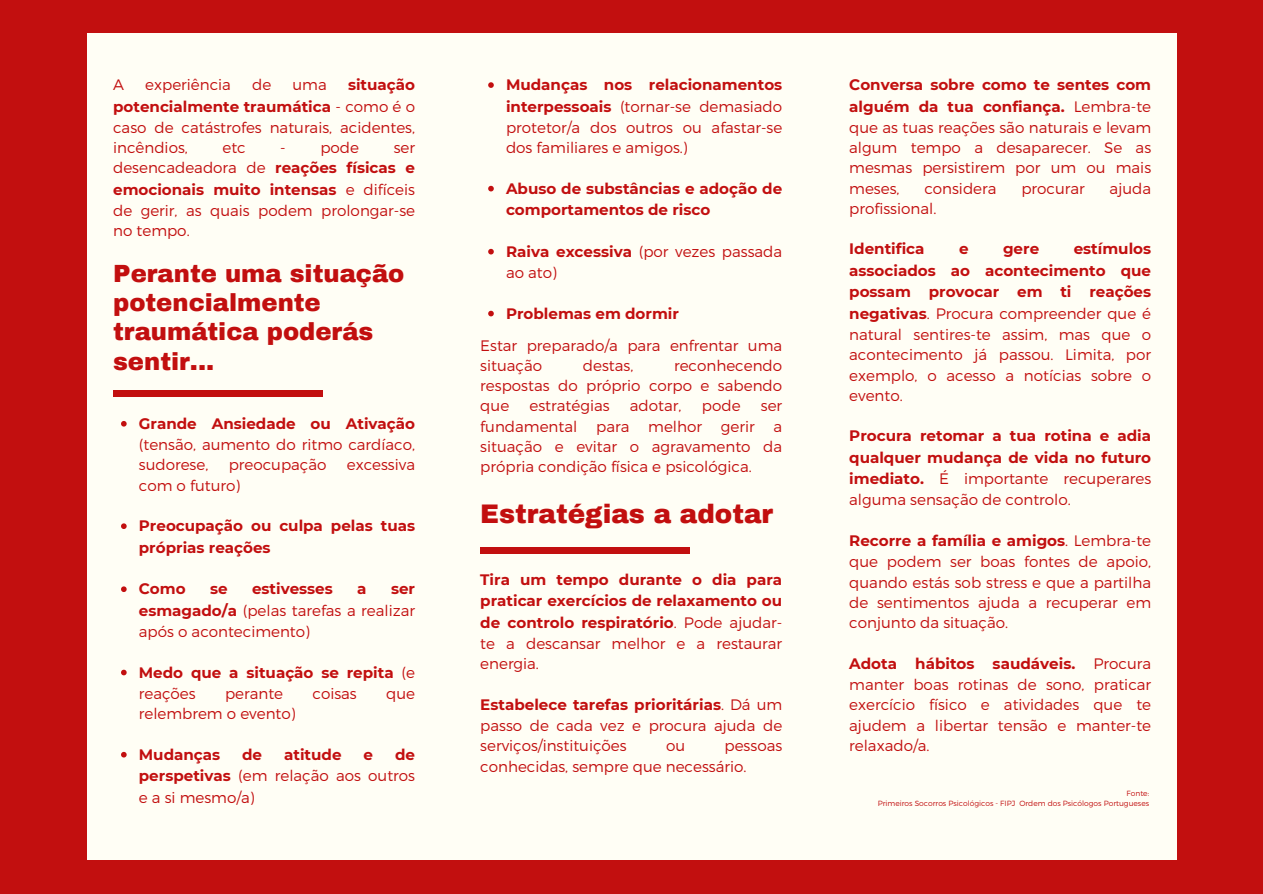
<style>
.page{position:relative;width:1263px;height:894px;background:#fff}
.page>*{position:absolute;margin:0;border:0;box-sizing:border-box;transform-origin:0 0}
.t1{font:900 26.25px "Archivo";color:#c20f0f}
.t2{font:900 24.3px/29.2px "Archivo";color:#c20f0f}
.t3{font:300 15.15px/20.9px "Montserrat";color:#c20f0f;text-align:justify}
.t4{font:700 15.15px/21.3px "Montserrat";color:#c20f0f}
.t5{font:300 7.5px "Montserrat";color:#c20f0f}
.s1{font-weight:700}
.s2{font-weight:300}
</style>
<div class="page">
<div style="left:0;top:0;width:1263px;height:893px;background:#c20f0f"></div>
<div style="left:87px;top:34px;width:1090px;height:824px;background:#fffef5"></div>
<div style="left:113px;top:390px;width:209px;height:6px;background:#c20f0f"></div>
<svg style="left:121px;top:421px;width:6px;height:5px"></svg>
<svg style="left:121px;top:523px;width:6px;height:6px"></svg>
<svg style="left:121px;top:586px;width:6px;height:6px"></svg>
<svg style="left:121px;top:669px;width:6px;height:6px"></svg>
<svg style="left:121px;top:751px;width:6px;height:6px"></svg>
<svg style="left:488px;top:82px;width:6px;height:6px"></svg>
<svg style="left:488px;top:186px;width:6px;height:5px"></svg>
<svg style="left:488px;top:249px;width:6px;height:5px"></svg>
<svg style="left:488px;top:311px;width:6px;height:5px"></svg>
<div style="left:480px;top:547px;width:209px;height:6px;background:#c20f0f"></div>
<p class="t3" style="left:113px;top:73px;width:303px;text-indent:235px"><span class="s1">situação potencialmente traumática</span> - como é o caso de catástrofes naturais, acidentes, incêndios,</p>
<p class="t3" style="left:113px;top:73px;width:12px">A</p>
<p class="t3" style="left:145px;top:73px;width:87px">experiência</p>
<p class="t3" style="left:252px;top:73px;width:21px">de</p>
<p class="t3" style="left:293px;top:73px;width:36px">uma</p>
<p class="t3" style="left:222px;top:136px;width:25px">etc</p>
<p class="t3" style="left:280px;top:136px;width:80px">- pode</p>
<p class="t3" style="left:113px;top:136px;width:303px;text-indent:281px">ser desencadeadora de <span class="s1">reações físicas e emocionais muito intensas</span> e difíceis de gerir, as quais podem prolongar-se no tempo.</p>
<p class="t2" style="left:113px;top:259px;width:293px">Perante uma situação potencialmente traumática poderás sentir...</p>
<p class="t3" style="left:139px;top:412px;width:278px"><span class="s1">Grande Ansiedade ou Ativação </span>(tensão, aumento do ritmo cardíaco, sudorese,</p>
<p class="t3" style="left:229px;top:454px;width:99px">preocupação</p>
<p class="t3" style="left:347px;top:454px;width:70px">excessiva</p>
<p class="t3" style="left:139px;top:474px;width:103px">com o futuro)</p>
<p class="t4" style="left:139px;top:515px;width:278px">Preocupação ou culpa pelas tuas próprias reações</p>
<p class="t4" style="left:139px;top:578px;width:48px">Como</p>
<p class="t4" style="left:210px;top:578px;width:19px">se</p>
<p class="t4" style="left:252px;top:578px;width:82px">estivesses</p>
<p class="t4" style="left:357px;top:578px;width:11px">a</p>
<p class="t3" style="left:139px;top:577px;width:278px;line-height:21.3px;text-indent:252px"><span class="s1">ser esmagado/a</span> (pelas tarefas a realizar após o acontecimento)</p>
<p class="t4" style="left:139px;top:661px;width:278px">Medo que a situação se repita <span class="s2">(e reações</span></p>
<p class="t3" style="left:225px;top:682px;width:60px">perante</p>
<p class="t3" style="left:313px;top:682px;width:46px">coisas</p>
<p class="t3" style="left:386px;top:682px;width:30px">que</p>
<p class="t3" style="left:139px;top:702px;width:158px">relembrem o evento)</p>
<p class="t4" style="left:139px;top:743px;width:83px">Mudanças</p>
<p class="t4" style="left:242px;top:743px;width:22px">de</p>
<p class="t4" style="left:284px;top:743px;width:59px">atitude</p>
<p class="t4" style="left:364px;top:743px;width:11px">e</p>
<p class="t3" style="left:139px;top:742px;width:278px;line-height:21.3px;text-indent:256px"><span class="s1">de perspetivas</span> (em relação aos outros e a si mesmo/a)</p>
<p class="t3" style="left:506px;top:73px;width:278px"><span class="s1">Mudanças nos relacionamentos interpessoais</span> (tornar-se demasiado protetor/a dos outros ou afastar-se dos familiares e amigos.)</p>
<p class="t4" style="left:506px;top:177px;width:278px">Abuso de substâncias e adoção de comportamentos de risco</p>
<p class="t3" style="left:506px;top:240px;width:278px;line-height:21.3px"><span class="s1">Raiva excessiva</span> (por vezes passada ao ato)</p>
<p class="t4" style="left:506px;top:302px;width:174px">Problemas em dormir</p>
<p class="t3" style="left:480px;top:334px;width:303px;line-height:20.2px">Estar preparado/a para enfrentar uma situação</p>
<p class="t3" style="left:480px;top:354px;width:303px;line-height:20.2px;text-indent:194px">reconhecendo respostas do próprio corpo e sabendo que</p>
<p class="t3" style="left:583px;top:354px;width:52px">destas,</p>
<p class="t3" style="left:530px;top:394px;width:82px">estratégias</p>
<p class="t3" style="left:630px;top:394px;width:53px">adotar,</p>
<p class="t3" style="left:702px;top:394px;width:40px">pode</p>
<p class="t3" style="left:480px;top:395px;width:303px;line-height:20.2px;text-indent:281px">ser fundamental para melhor gerir a situação e evitar o agravamento da própria condição física e psicológica.</p>
<p class="t1" style="left:480px;top:500px;width:294px">Estratégias a adotar</p>
<p class="t4" style="left:480px;top:568px;width:303px;text-align:justify">Tira um tempo durante o dia para praticar exercícios de relaxamento ou de controlo respiratório<span class="s2">. Pode ajudar&shy;te a descansar melhor e a restaurar energia.</span></p>
<p class="t3" style="left:480px;top:693px;width:303px"><span class="s1">Estabelece tarefas prioritárias</span>. Dá um passo de cada vez e procura ajuda de serviços/instituições</p>
<p class="t3" style="left:480px;top:735px;width:303px;line-height:20.2px;text-indent:244px">pessoas conhecidas, sempre que necessário.</p>
<p class="t3" style="left:666px;top:734px;width:21px">ou</p>
<p class="t3" style="left:849px;top:74px;width:303px"><span class="s1">Conversa sobre como te sentes com alguém da tua confiança.</span> Lembra-te que as tuas reações são naturais e levam algum tempo a desaparecer. Se as mesmas persistirem por um ou mais meses,</p>
<p class="t3" style="left:924px;top:177px;width:74px">considera</p>
<p class="t3" style="left:1021px;top:177px;width:65px">procurar</p>
<p class="t3" style="left:1110px;top:177px;width:43px">ajuda</p>
<p class="t3" style="left:849px;top:197px;width:89px">profissional.</p>
<p class="t4" style="left:849px;top:238px;width:77px">Identifica</p>
<p class="t4" style="left:959px;top:238px;width:11px">e</p>
<p class="t4" style="left:1003px;top:238px;width:38px">gere</p>
<p class="t3" style="left:849px;top:238px;width:303px;text-indent:224px"><span class="s1">estímulos associados ao acontecimento que possam provocar em ti reações negativas</span>. Procura compreender que é natural sentires-te assim, mas que o acontecimento já passou. Limita, por exemplo, o acesso a notícias sobre o evento.</p>
<p class="t4" style="left:849px;top:425px;width:303px;text-align:justify">Procura retomar a tua rotina e adia qualquer mudança de vida no futuro imediato. <span class="s2">É importante recuperares alguma sensação de controlo.</span></p>
<p class="t3" style="left:849px;top:529px;width:303px"><span class="s1">Recorre a família e amigos</span>. Lembra-te que podem ser boas fontes de apoio, quando estás sob stress e que a partilha de sentimentos ajuda a recuperar em conjunto da situação.</p>
<p class="t3" style="left:849px;top:652px;width:303px"><span class="s1">Adota hábitos saudáveis.</span> Procura manter boas rotinas de sono, praticar exercício físico e atividades que te ajudem a libertar tensão e manter-te relaxado/a.</p>
<p class="t5" style="left:1126px;top:787px;width:24px">Fonte:</p>
<p class="t5" style="left:878px;top:797px;width:273px">Primeiros Socorros Psicológicos - FIPJ Ordem dos Psicólogos Portugueses</p>
</div>
